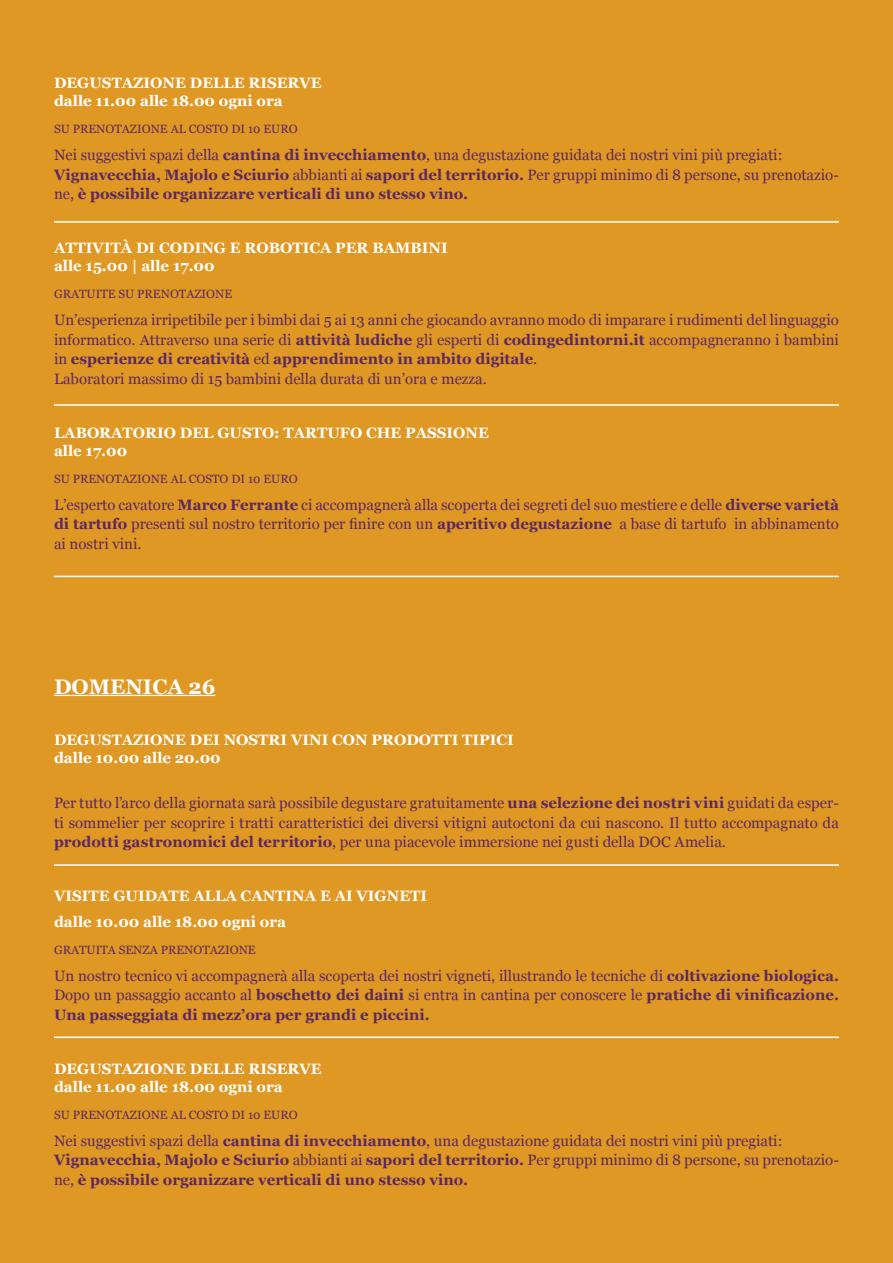
<style>
.page{position:relative;width:893px;height:1263px;background:#df9824}
.page>*{position:absolute;margin:0;border:0;box-sizing:border-box;transform-origin:0 0}
.t1{font:700 21px "Georgia";color:#fff}
.t2{font:15px/19.5px "Georgia";color:#5c285f;text-align:justify}
.t3{font:700 15px "Georgia";color:#fff}
.t4{font:700 15px/19.5px "Georgia";color:#5c285f}
.t5{font:12px "Georgia";color:#5c285f}
.s1{font-weight:700}
.s2{font-weight:400}
</style>
<div class="page">
<hr style="left:54px;top:695px;width:161px;height:1px;background:#fff">
<hr style="left:54px;top:576px;width:785px;height:1px;background:#fff">
<hr style="left:54px;top:404px;width:785px;height:2px;background:#fff">
<hr style="left:54px;top:221px;width:785px;height:2px;background:#fff">
<hr style="left:54px;top:1036px;width:785px;height:2px;background:#fff">
<hr style="left:54px;top:864px;width:785px;height:2px;background:#fff">
<p class="t3" style="left:54px;top:72px;width:269px">DEGUSTAZIONE DELLE RISERVE</p>
<p class="t3" style="left:54px;top:90px;width:230px">dalle 11.00 alle 18.00 ogni ora</p>
<p class="t5" style="left:54px;top:120px;width:245px">SU PRENOTAZIONE AL COSTO DI 10 EURO</p>
<p class="t2" style="left:54px;top:145px;width:730px">Nei suggestivi spazi della <span class="s1">cantina di invecchiamento</span>, una degustazione guidata dei nostri vini più pregiati:</p>
<p class="t4" style="left:54px;top:164px;width:786px">Vignavecchia, Majolo e Sciurio <span class="s2">abbianti ai</span> sapori del territorio. <span class="s2">Per gruppi minimo di 8 persone, su prenotazio&shy;ne,</span> è possibile organizzare verticali di uno stesso vino.</p>
<p class="t3" style="left:54px;top:237px;width:395px">ATTIVITÀ DI CODING E ROBOTICA PER BAMBINI</p>
<p class="t3" style="left:54px;top:255px;width:162px">alle 15.00 | alle 17.00</p>
<p class="t5" style="left:54px;top:285px;width:180px">GRATUITE SU PRENOTAZIONE</p>
<p class="t2" style="left:54px;top:310px;width:786px">Un’esperienza irripetibile per i bimbi dai 5 ai 13 anni che giocando avranno modo di imparare i rudimenti del linguaggio informatico. Attraverso una serie di <span class="s1">attività ludiche</span> gli esperti di <span class="s1">codingedintorni.it</span> accompagneranno i bambini in <span class="s1">esperienze di creatività</span> ed <span class="s1">apprendimento in ambito digitale</span>.</p>
<p class="t2" style="left:54px;top:368px;width:434px">Laboratori massimo di 15 bambini della durata di un’ora e mezza.</p>
<p class="t3" style="left:54px;top:421px;width:436px">LABORATORIO DEL GUSTO: TARTUFO CHE PASSIONE</p>
<p class="t3" style="left:54px;top:439px;width:75px">alle 17.00</p>
<p class="t5" style="left:54px;top:470px;width:245px">SU PRENOTAZIONE AL COSTO DI 10 EURO</p>
<p class="t2" style="left:54px;top:494px;width:786px">L’esperto cavatore <span class="s1">Marco Ferrante</span> ci accompagnerà alla scoperta dei segreti del suo mestiere e delle <span class="s1">diverse varietà di tartufo</span> presenti sul nostro territorio per finire con un <span class="s1">aperitivo degustazione</span> a base di tartufo in abbinamento ai nostri vini.</p>
<p class="t1" style="left:54px;top:670px;width:163px">DOMENICA 26</p>
<p class="t3" style="left:54px;top:729px;width:461px">DEGUSTAZIONE DEI NOSTRI VINI CON PRODOTTI TIPICI</p>
<p class="t3" style="left:54px;top:747px;width:168px">dalle 10.00 alle 20.00</p>
<p class="t2" style="left:54px;top:793px;width:786px">Per tutto l’arco della giornata sarà possibile degustare gratuitamente <span class="s1">una selezione dei nostri vini</span> guidati da esper&shy;ti sommelier per scoprire i tratti caratteristici dei diversi vitigni autoctoni da cui nascono. Il tutto accompagnato da <span class="s1">prodotti gastronomici del territorio</span>, per una piacevole immersione nei gusti della DOC Amelia.</p>
<p class="t3" style="left:54px;top:885px;width:375px">VISITE GUIDATE ALLA CANTINA E AI VIGNETI</p>
<p class="t3" style="left:54px;top:910px;width:234px">dalle 10.00 alle 18.00 ogni ora</p>
<p class="t5" style="left:54px;top:941px;width:203px">GRATUITA SENZA PRENOTAZIONE</p>
<p class="t2" style="left:54px;top:965px;width:786px">Un nostro tecnico vi accompagnerà alla scoperta dei nostri vigneti, illustrando le tecniche di <span class="s1">coltivazione biologica.<br></span>Dopo un passaggio accanto al <span class="s1">boschetto dei daini</span> si entra in cantina per conoscere le <span class="s1">pratiche di vinificazione.<br>Una passeggiata di mezz’ora per grandi e piccini.</span></p>
<p class="t3" style="left:54px;top:1057px;width:269px">DEGUSTAZIONE DELLE RISERVE</p>
<p class="t3" style="left:54px;top:1075px;width:230px">dalle 11.00 alle 18.00 ogni ora</p>
<p class="t5" style="left:54px;top:1106px;width:245px">SU PRENOTAZIONE AL COSTO DI 10 EURO</p>
<p class="t2" style="left:54px;top:1130px;width:730px">Nei suggestivi spazi della <span class="s1">cantina di invecchiamento</span>, una degustazione guidata dei nostri vini più pregiati:</p>
<p class="t4" style="left:54px;top:1149px;width:786px">Vignavecchia, Majolo e Sciurio <span class="s2">abbianti ai</span> sapori del territorio. <span class="s2">Per gruppi minimo di 8 persone, su prenotazio&shy;ne,</span> è possibile organizzare verticali di uno stesso vino.</p>
</div>
